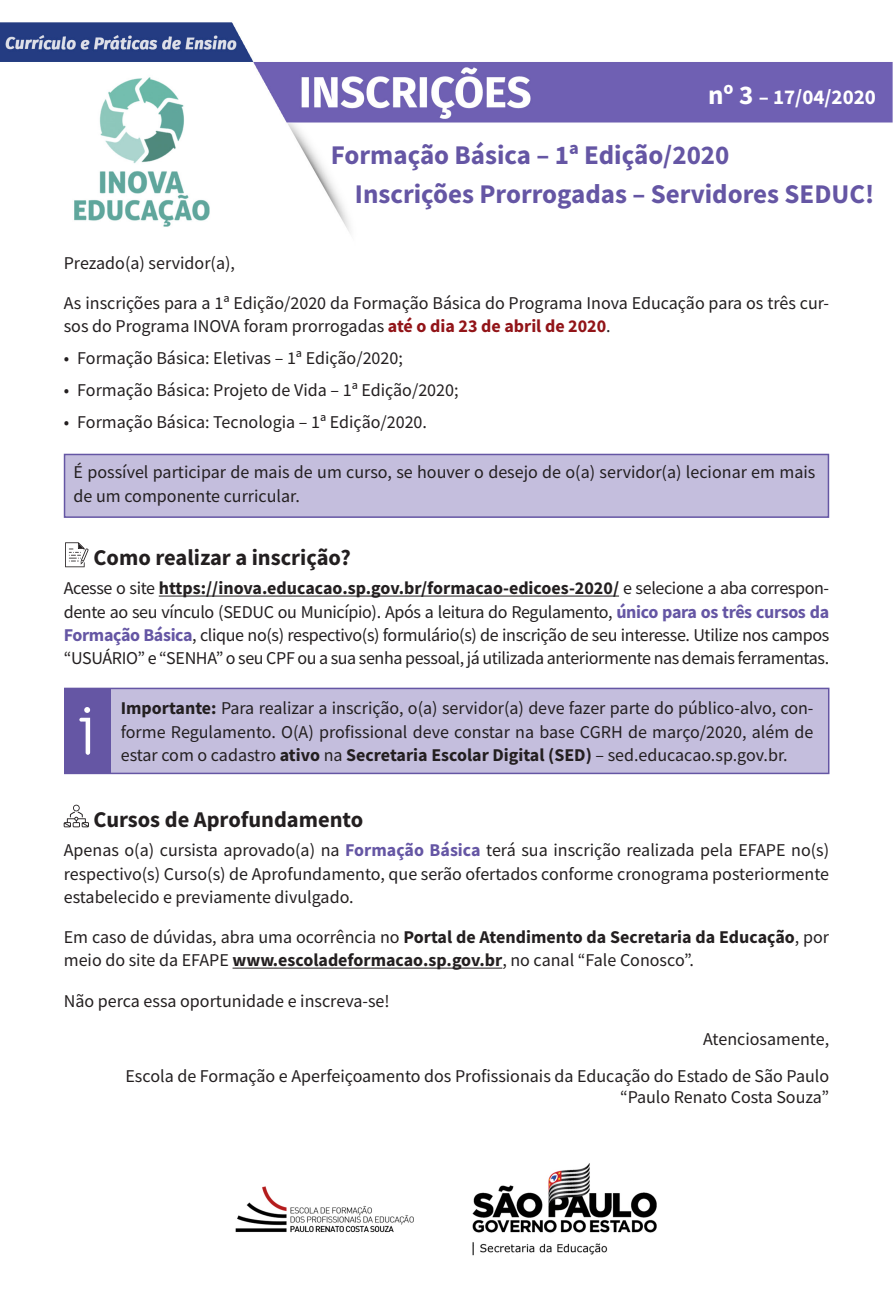
<style>
.page{position:relative;width:893px;height:1291px;background:#fff}
.page>*{position:absolute;margin:0;border:0;box-sizing:border-box;transform-origin:0 0}
.Titulo{font:700 27px/39px "Source Sans Pro";color:#6556a4}
.intertitulo{font:700 22.5px "Source Sans Pro";color:#231f20}
.t1{font:700 21px "Source Sans Pro";color:#fff}
.texto_corrido{font:18px/23.2px "Source Sans Pro";color:#231f20}
.s1{font-size:27px}
.s2{font-weight:700;color:#921418}
.s3{font-weight:700}
.s4{font-weight:700;color:#6556a4}
</style>
<div class="page">
<img style="left:0;top:22px;width:893px;height:211px">
<img style="left:235px;top:1163px;width:422px;height:93px">
<hr style="left:159px;top:595px;width:460px;height:1px;background:#231f20">
<hr style="left:233px;top:967px;width:269px;height:1px;background:#231f20">
<div style="left:64px;top:454px;width:765px;height:64px;background:#c4bedd;border:2px solid #6556a4"></div>
<div style="left:64px;top:687px;width:765px;height:87px;background:#c4bedd;border:2px solid #6556a4"></div>
<div style="left:64px;top:688px;width:47px;height:85px;background:#6556a4"></div>
<svg style="left:79px;top:707px;width:11px;height:48px"></svg>
<svg style="left:65px;top:542px;width:24px;height:25px"></svg>
<svg style="left:64px;top:804px;width:25px;height:23px"></svg>
<p class="t1" style="left:708px;top:83px;width:169px"><span class="s1">nº 3</span> – 17/04/2020</p>
<p class="Titulo" style="left:355px;top:135px;width:521px;text-indent:-24px">Formação Básica – 1ª Edição/2020<br>Inscrições Prorrogadas – Servidores SEDUC!</p>
<p class="texto_corrido" style="left:64px;top:251px;width:173px">Prezado(a) servidor(a),</p>
<p class="texto_corrido" style="left:64px;top:291px;width:767px">As inscrições para a 1ª Edição/2020 da Formação Básica do Programa Inova Educação para os três cur&shy;sos do Programa INOVA foram prorrogadas <span class="s2">até o dia 23 de abril de 2020</span>.</p>
<p class="texto_corrido" style="left:64px;top:346px;width:341px">• Formação Básica: Eletivas – 1ª Edição/2020;</p>
<p class="texto_corrido" style="left:64px;top:378px;width:396px">• Formação Básica: Projeto de Vida – 1ª Edição/2020;</p>
<p class="texto_corrido" style="left:64px;top:410px;width:365px">• Formação Básica: Tecnologia – 1ª Edição/2020.</p>
<p class="texto_corrido" style="left:74px;top:460px;width:743px">É possível participar de mais de um curso, se houver o desejo de o(a) servidor(a) lecionar em mais de um componente curricular.</p>
<p class="intertitulo" style="left:94px;top:542px;width:259px">Como realizar a inscrição?</p>
<p class="texto_corrido" style="left:64px;top:576px;width:767px;text-align:justify">Acesse o site <span class="s3">https://inova.educacao.sp.gov.br/formacao-edicoes-2020/</span> e selecione a aba correspon&shy;dente ao seu vínculo (SEDUC ou Município). Após a leitura do Regulamento, <span class="s4">único para os três cursos da Formação Básica</span>, clique no(s) respectivo(s) formulário(s) de inscrição de seu interesse. Utilize nos campos “USUÁRIO” e “SENHA” o seu CPF ou a sua senha pessoal, já utilizada anteriormente nas demais ferramentas.</p>
<p class="texto_corrido" style="left:121px;top:696px;width:694px;text-align:justify"><span class="s3">Importante:</span> Para realizar a inscrição, o(a) servidor(a) deve fazer parte do público-alvo, con&shy;forme Regulamento. O(A) profissional deve constar na base CGRH de março/2020, além de estar com o cadastro <span class="s3">ativo</span> na <span class="s3">Secretaria Escolar Digital (SED)</span> – sed.educacao.sp.gov.br.</p>
<p class="intertitulo" style="left:94px;top:804px;width:271px">Cursos de Aprofundamento</p>
<p class="texto_corrido" style="left:64px;top:838px;width:767px;text-align:justify">Apenas o(a) cursista aprovado(a) na <span class="s4">Formação Básica</span> terá sua inscrição realizada pela EFAPE no(s) respectivo(s) Curso(s) de Aprofundamento, que serão ofertados conforme cronograma posteriormente estabelecido e previamente divulgado.</p>
<p class="texto_corrido" style="left:64px;top:925px;width:767px">Em caso de dúvidas, abra uma ocorrência no <span class="s3">Portal de Atendimento da Secretaria da Educação</span>, por meio do site da EFAPE <span class="s3">www.escoladeformacao.sp.gov.br</span>, no canal “Fale Conosco”.</p>
<p class="texto_corrido" style="left:64px;top:988px;width:327px">Não perca essa oportunidade e inscreva-se!</p>
<p class="texto_corrido" style="left:703px;top:1027px;width:128px">Atenciosamente,</p>
<p class="texto_corrido" style="left:125px;top:1064px;width:705px">Escola de Formação e Aperfeiçoamento dos Profissionais da Educação do Estado de São Paulo</p>
<p class="texto_corrido" style="left:620px;top:1085px;width:211px">“Paulo Renato Costa Souza”</p>
</div>
